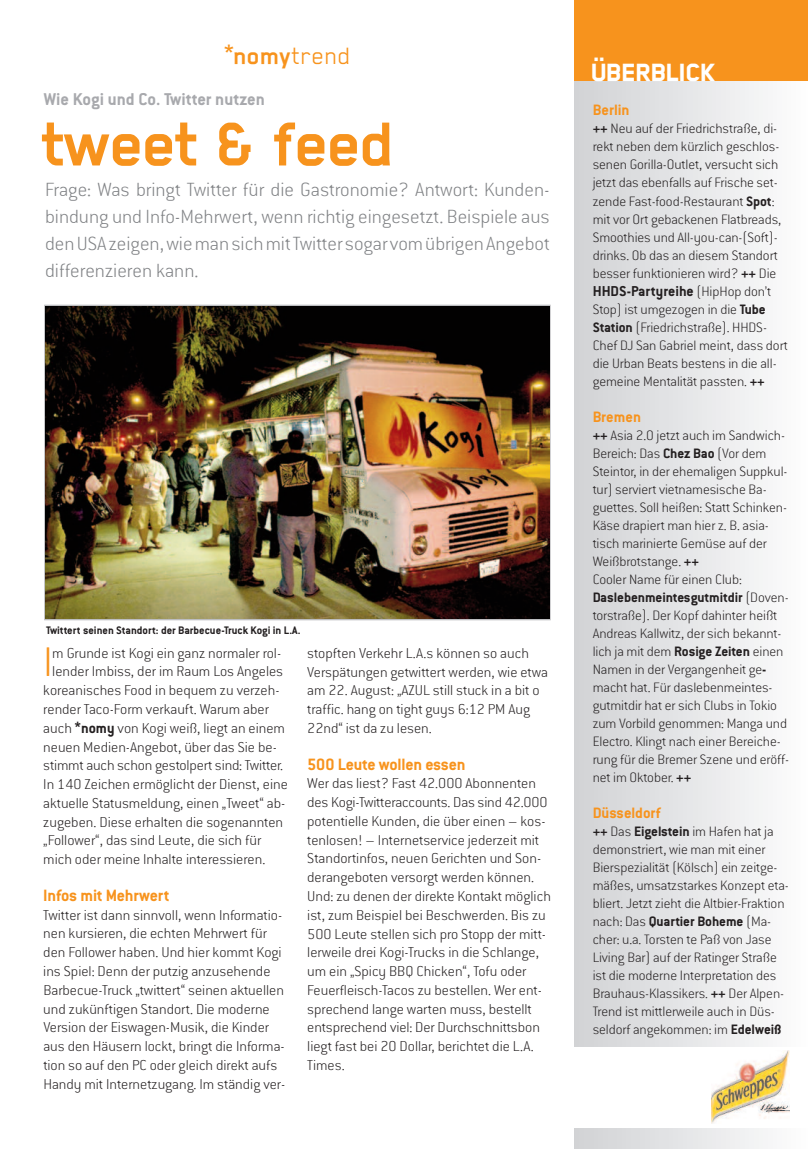
<style>
.page{position:relative;width:808px;height:1149px;background:#fff}
.page>*{position:absolute;margin:0;border:0;box-sizing:border-box;transform-origin:0 0}
.t1{font:700 72px "Blender 04";letter-spacing:-.035em;color:#f7931d}
.t2{font:200 45.6px "Conduit ITC Std";color:#f7931d}
.t3{font:29.25px "Blender 05 Strong";letter-spacing:-.02em;color:#fff}
.t4{font:27px "Blender 02";color:#f7931d}
.t5{font:200 21px/27px "Conduit ITC Std";color:#808285;text-align:justify}
.t6{font:700 18.75px "Conduit ITC Std";color:#a8a9ad}
.t7{font:700 18px "Conduit ITC Std";letter-spacing:-.01em;color:#f7931d}
.t8{font:700 16.5px "Conduit ITC Std";color:#f7931d}
.t9{font:200 15.75px/18.8px "Conduit ITC Std";color:#231f20}
.t10{font:700 15.75px "Conduit ITC Std";color:#231f20}
.t11{font:200 15px/18px "Conduit ITC Std";letter-spacing:-.005em;color:#231f20}
.t12{font:700 12px "Conduit ITC Std";color:#231f20}
.s1{font-family:"Arial"}
.s2{font-family:"Blender 04";font-weight:700}
.s3{font-family:"Arial";font-weight:700}
.s4{font-weight:700}
.s5{font-weight:200;font-size:15px}
</style>
<div class="page">
<div style="left:575px;top:0;width:233px;height:1148px;background:linear-gradient(to right,#d1d2d4,#fdfdfd)"></div>
<div style="left:566px;top:1046px;width:242px;height:81px;background:#fff"></div>
<div style="left:575px;top:0;width:233px;height:81px;background:#f7931d"></div>
<img style="left:711px;top:1051px;width:78px;height:72px">
<svg style="left:44px;top:304px;width:507px;height:316px;background:#a09b91"></svg>
<img style="left:46px;top:306px;width:503px;height:312px">
<h3 class="t4" style="left:224px;top:39px;width:129px"><span class="s1">*</span><span class="s2">nomy</span>trend</h3>
<p class="t6" style="left:44px;top:94px;width:223px">Wie Kogi und Co. Twitter nutzen</p>
<h1 class="t1" style="left:44px;top:98px;width:356px">tweet &amp; feed</h1>
<h3 class="t5" style="left:45px;top:178px;width:506px">Frage: Was bringt Twitter für die Gastronomie? Antwort: Kunden&shy;bindung und Info-Mehrwert, wenn richtig eingesetzt. Beispiele aus denUSAzeigen,wiemansichmitTwittersogarvomübrigenAngebot differenzieren kann.</h3>
<p class="t12" style="left:46px;top:626px;width:256px">Twittert seinen Standort: der Barbecue-Truck Kogi in L.A.</p>
<h2 class="t2" style="left:43px;top:647px;width:11px">I</h2>
<p class="t9" style="left:52px;top:645px;width:230px">m Grunde ist Kogi ein ganz normaler rol-</p>
<p class="t9" style="left:52px;top:663px;width:232px">lender Imbiss, der im Raum Los Angeles</p>
<p class="t9" style="left:43px;top:682px;width:238px">koreanisches Food in bequem zu verzeh-</p>
<p class="t9" style="left:43px;top:701px;width:227px">render Taco-Form verkauft. Warum aber</p>
<p class="t9" style="left:43px;top:720px;width:243px">auch <span class="s3">*</span><span class="s4">nomy</span> von Kogi weiß, liegt an einem</p>
<p class="t9" style="left:43px;top:738px;width:235px">neuen Medien-Angebot, über das Sie be-</p>
<p class="t9" style="left:43px;top:757px;width:241px">stimmt auch schon gestolpert sind: Twitter.</p>
<p class="t9" style="left:43px;top:776px;width:246px">In 140 Zeichen ermöglicht der Dienst, eine</p>
<p class="t9" style="left:43px;top:795px;width:243px">aktuelle Statusmeldung, einen „Tweet“ ab-</p>
<p class="t9" style="left:43px;top:813px;width:241px">zugeben. Diese erhalten die sogenannten</p>
<p class="t9" style="left:43px;top:832px;width:219px">„Follower“, das sind Leute, die sich für</p>
<p class="t9" style="left:43px;top:851px;width:223px">mich oder meine Inhalte interessieren.</p>
<p class="t7" style="left:43px;top:889px;width:128px">Infos mit Mehrwert</p>
<p class="t9" style="left:43px;top:906px;width:244px">Twitter ist dann sinnvoll, wenn Informatio&shy;nen kursieren, die echten Mehrwert für den Follower haben. Und hier kommt Kogi ins Spiel: Denn der putzig anzusehende Barbecue-Truck „twittert“ seinen aktuellen und zukünftigen Standort. Die moderne Version der Eiswagen-Musik, die Kinder aus den Häusern lockt, bringt die Informa&shy;tion so auf den PC oder gleich direkt aufs Handy mit Internetzugang. Im ständig ver-</p>
<p class="t9" style="left:307px;top:645px;width:242px">stopften Verkehr L.A.s können so auch Verspätungen getwittert werden, wie etwa am 22. August: „AZUL still stuck in a bit o traffic. hang on tight guys 6:12 PM Aug 22nd“ ist da zu lesen.</p>
<p class="t7" style="left:307px;top:758px;width:160px">500 Leute wollen essen</p>
<p class="t9" style="left:307px;top:775px;width:245px">Wer das liest? Fast 42.000 Abonnenten des Kogi-Twitteraccounts. Das sind 42.000 potentielle Kunden, die über einen – kos&shy;tenlosen! – Internetservice jederzeit mit Standortinfos, neuen Gerichten und Son&shy;derangeboten versorgt werden können.<br>Und: zu denen der direkte Kontakt möglich ist, zum Beispiel bei Beschwerden. Bis zu 500 Leute stellen sich pro Stopp der mitt&shy;lerweile drei Kogi-Trucks in die Schlange, um ein „Spicy BBQ Chicken“, Tofu oder Feuerfleisch-Tacos zu bestellen. Wer ent&shy;sprechend lange warten muss, bestellt entsprechend viel: Der Durchschnittsbon liegt fast bei 20 Dollar, berichtet die L.A.<br>Times.</p>
<h3 class="t3" style="left:592px;top:53px;width:126px">ÜBERBLICK</h3>
<p class="t8" style="left:593px;top:105px;width:38px">Berlin</p>
<p class="t11" style="left:593px;top:121px;width:190px"><span class="s4">++</span> Neu auf der Friedrichstraße, di&shy;rekt neben dem kürzlich geschlos&shy;senen Gorilla-Outlet, versucht sich jetzt das ebenfalls auf Frische set&shy;zende Fast-food-Restaurant <span class="s4">Spot</span>: mit vor Ort gebackenen Flatbreads, Smoothies und All-you-can-(Soft)- drinks. Ob das an diesem Standort besser funktionieren wird? <span class="s4">++</span> Die</p>
<p class="t10" style="left:593px;top:285px;width:180px">HHDS-Partyreihe <span class="s5">(HipHop don’t</span></p>
<p class="t11" style="left:593px;top:301px;width:197px">Stop) ist umgezogen in die <span class="s4">Tube Station</span> (Friedrichstraße). HHDS-Chef DJ San Gabriel meint, dass dort die Urban Beats bestens in die all&shy;gemeine Mentalität passten. <span class="s4">++</span></p>
<p class="t8" style="left:593px;top:411px;width:50px">Bremen</p>
<p class="t11" style="left:593px;top:427px;width:198px"><span class="s4">++</span> Asia 2.0 jetzt auch im Sandwich-<br>Bereich: Das <span class="s4">Chez Bao</span> (Vor dem<br>Steintor, in der ehemaligen Suppkul&shy;tur) serviert vietnamesische Ba&shy;guettes. Soll heißen: Statt Schinken-<br>Käse drapiert man hier z. B. asia&shy;tisch marinierte Gemüse auf der<br>Weißbrotstange. <span class="s4">++<br></span>Cooler Name für einen Club:<br><span class="s4">Daslebenmeintesgutmitdir</span> (Doven&shy;torstraße). Der Kopf dahinter heißt<br>Andreas Kallwitz, der sich bekannt&shy;lich ja mit dem <span class="s4">Rosige Zeiten</span> einen<br>Namen in der Vergangenheit ge <span class="s4">- </span>macht hat. Für daslebenmeintes&shy;gutmitdir hat er sich Clubs in Tokio zum Vorbild genommen: Manga und<br>Electro. Klingt nach einer Bereiche&shy;rung für die Bremer Szene und eröff&shy;net im Oktober. <span class="s4">++</span></p>
<p class="t8" style="left:593px;top:807px;width:69px">Düsseldorf</p>
<p class="t11" style="left:593px;top:823px;width:198px"><span class="s4">++</span> Das <span class="s4">Eigelstein</span> im Hafen hat ja demonstriert, wie man mit einer Bierspezialität (Kölsch) ein zeitge&shy;mäßes, umsatzstarkes Konzept eta&shy;bliert. Jetzt zieht die Altbier-Fraktion nach: Das <span class="s4">Quartier Boheme</span> (Ma&shy;cher: u.a. Torsten te Paß von Jase Living Bar) auf der Ratinger Straße ist die moderne Interpretation des Brauhaus-Klassikers. <span class="s4">++</span> Der Alpen-Trend ist mittlerweile auch in Düs&shy;seldorf angekommen: im <span class="s4">Edelweiß</span></p>
</div>
